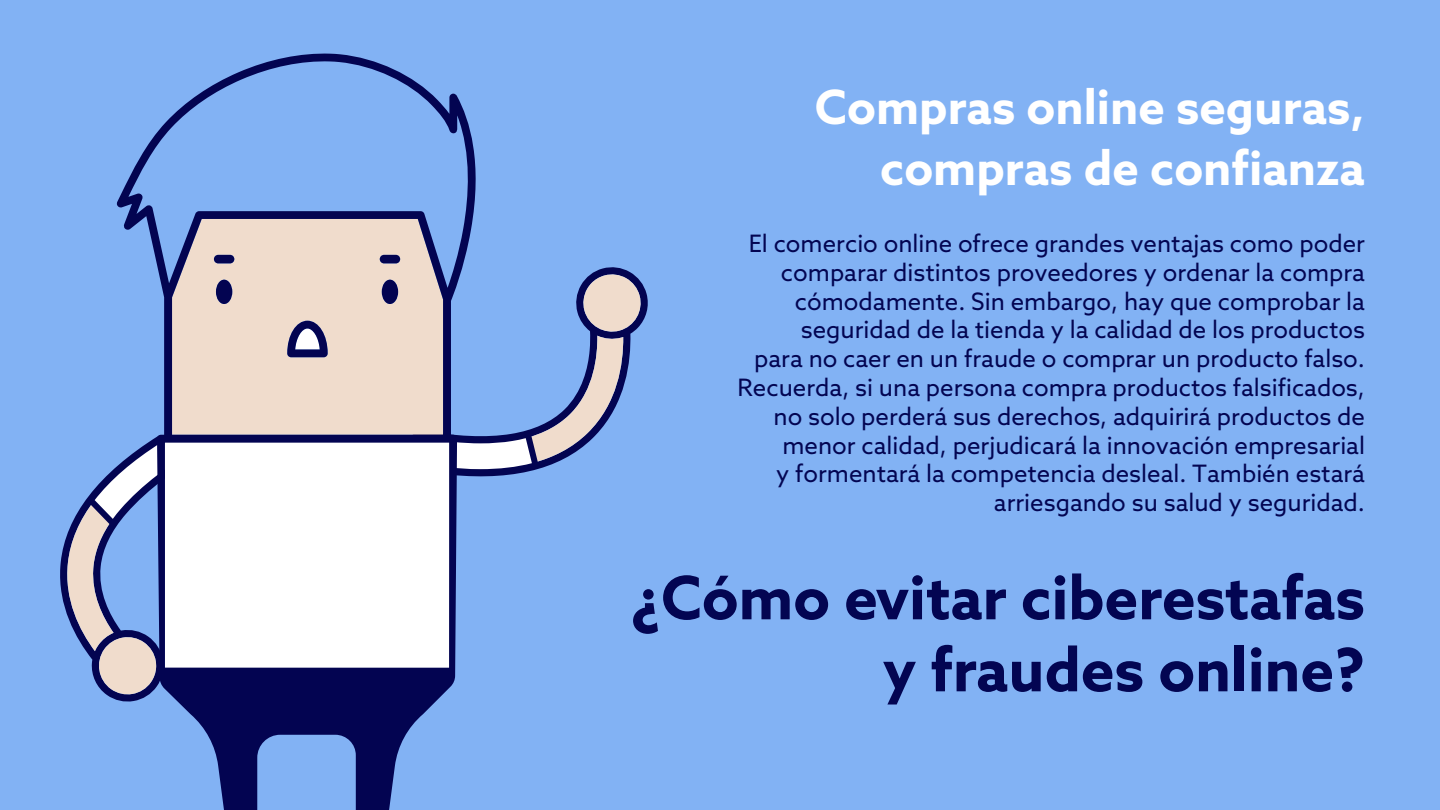
<style>
.page{position:relative;width:1440px;height:810px;background:#82b2f4}
.page>*{position:absolute;margin:0;border:0;box-sizing:border-box;transform-origin:0 0}
.t1{font:700 60px/72px "Azo Sans";color:#030552;text-align:right}
.t2{font:700 47.25px/61.2px "Azo Sans";color:#fff;text-align:right}
.t3{font:24px/28.8px "Azo Sans";color:#030552;text-align:right}
</style>
<div class="page">
<svg style="left:592px;top:267px;width:56px;height:52px"></svg>
<svg style="left:60px;top:273px;width:584px;height:427px"></svg>
<svg style="left:117px;top:53px;width:366px;height:757px"></svg>
<h2 class="t2" style="left:815px;top:76px;width:552px">Compras online seguras, compras de confianza</h2>
<p class="t3" style="left:737px;top:229px;width:629px">El comercio online ofrece grandes ventajas como poder comparar distintos proveedores y ordenar la compra cómodamente. Sin embargo, hay que comprobar la seguridad de la tienda y la calidad de los productos<br>para no caer en un fraude o comprar un producto falso.<br>Recuerda, si una persona compra productos falsificados, no solo perderá sus derechos, adquirirá productos de menor calidad, perjudicará la innovación empresarial<br>y formentará la competencia desleal. También estará arriesgando su salud y seguridad.</p>
<h1 class="t1" style="left:630px;top:561px;width:736px">¿Cómo evitar ciberestafas y fraudes online?</h1>
</div>
